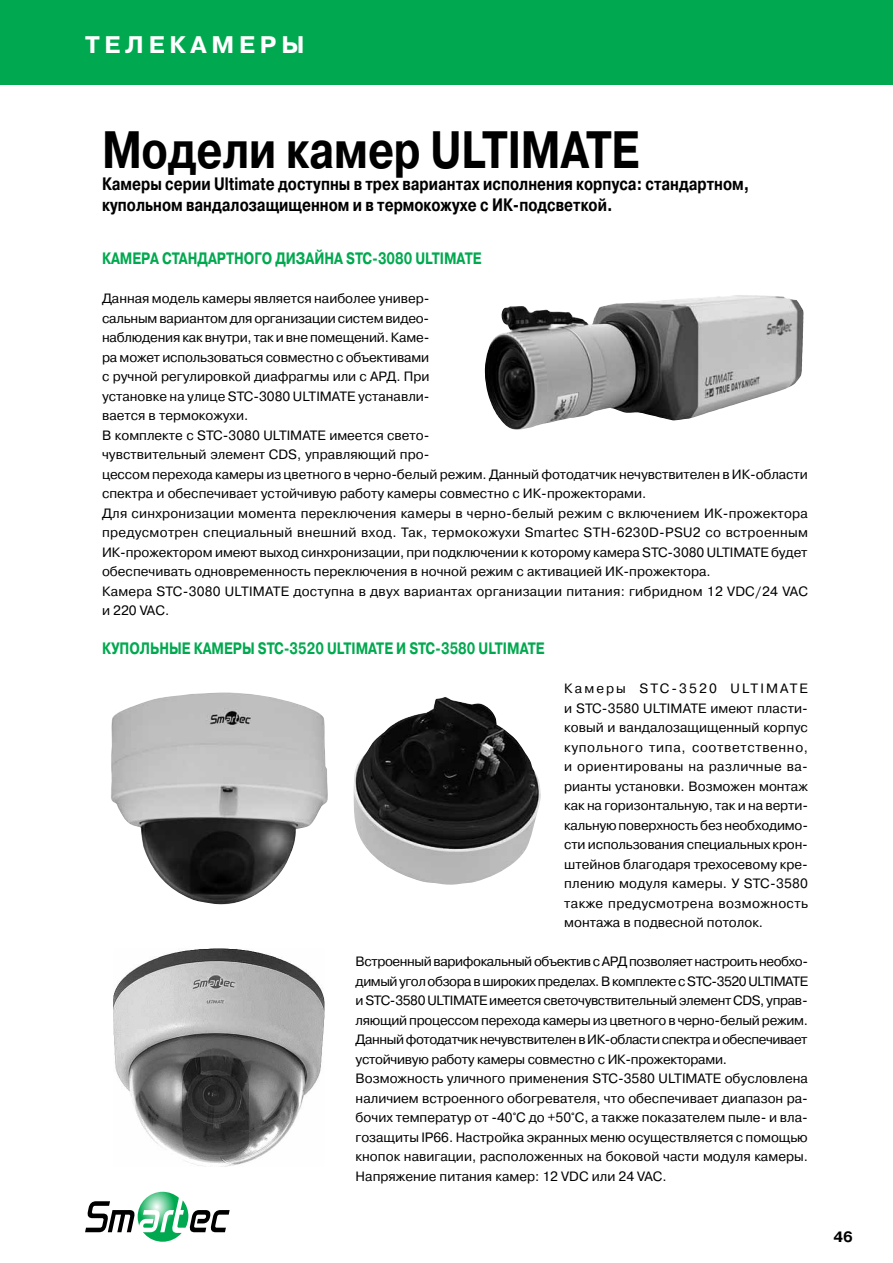
<style>
.page{position:relative;width:893px;height:1263px;background:#fff}
.page>*{position:absolute;margin:0;border:0;box-sizing:border-box;transform-origin:0 0}
.t1{font:700 52.5px "Pragmatica C";letter-spacing:-.005em;color:#000;scale:.8 1}
.t2{font:700 24px "Pragmatica C";letter-spacing:.2em;color:#fff}
.t3{font:700 18px/21.6px "Pragmatica C";color:#000;scale:.8 1}
.t4{font:700 16.5px "Pragmatica C";color:#00a94f;scale:.8 1}
.t5{font:700 15px "Pragmatica C";color:#000}
.t6{font:13.5px/19.5px "Pragmatica C";color:#000}
.t7{font:13.5px/19.5px "Pragmatica C";letter-spacing:-.02em;color:#000}
</style>
<div class="page">
<div style="left:0;top:0;width:893px;height:85px;background:#00a94f"></div>
<svg style="left:85px;top:1192px;width:145px;height:50px"></svg>
<img style="left:111px;top:692px;width:217px;height:213px">
<img style="left:353px;top:697px;width:188px;height:188px">
<img style="left:485px;top:295px;width:248px;height:135px">
<img style="left:113px;top:948px;width:212px;height:218px">
<h2 class="t2" style="left:85px;top:31px;width:221px">ТЕЛЕКАМЕРЫ</h2>
<h1 class="t1" style="left:102px;top:121px;width:673px">Модели камер ULTIMATE</h1>
<h3 class="t3" style="left:102px;top:173px;width:810px">Камеры серии Ultimate доступны в трех вариантах исполнения корпуса: стандартном, купольном вандалозащищенном и в термокожухе с ИК-подсветкой.</h3>
<p class="t4" style="left:102px;top:249px;width:25px">Камера</p>
<p class="t4" style="left:162px;top:249px;width:13px">стандартного</p>
<p class="t4" style="left:275px;top:249px;width:14px">диза</p>
<p class="t4" style="left:314px;top:249px;width:210px">йна STC-3080 ULTIMATE</p>
<p class="t6" style="left:102px;top:289px;width:707px">Данная модель камеры является наиболее универ-<br>сальным вариантом для организации систем видео-<br>наблюдения как внутри, так и вне помещений. Каме-<br>ра может использоваться совместно с объективами<br>с ручной регулировкой диафрагмы или с АРД. При<br>установке на улице STC-3080 ULTIMATE устанавли-<br>вается в термокожухи.<br>В комплекте с STC-3080 ULTIMATE имеется свето-<br>чувствительный элемент CDS, управляющий про-<br>цессом перехода камеры из цветного в черно-белый режим. Данный фотодатчик нечувствителен в ИК-области спектра и обеспечивает устойчивую работу камеры совместно с ИК-прожекторами.<br>Для синхронизации момента переключения камеры в черно-белый режим с включением ИК-прожектора предусмотрен специальный внешний вход. Так, термокожухи Smartec STH-6230D-PSU2 со встроенным ИК‑ прожектором имеют выход синхронизации, при подключении к которому камера STC-3080 ULTIMATE будет обеспечивать одновременность переключения в ночной режим с активацией ИК-прожектора.<br>Камера STC-3080 ULTIMATE доступна в двух вариантах организации питания: гибридном 12 VDC/24 VAC и 220 VAC.</p>
<p class="t4" style="left:102px;top:639px;width:25px">Купольные</p>
<p class="t4" style="left:194px;top:639px;width:14px">камеры</p>
<p class="t4" style="left:258px;top:639px;width:360px">STC-3520 ULTIMATE и STC-3580 ULTIMATE</p>
<p class="t6" style="left:564px;top:679px;width:245px;text-align:justify">Камеры STC-3520 ULTIMATE и STC‑3580 ULTIMATE имеют пласти&shy;ковый и вандалозащищенный корпус купольного типа, соответственно, и ориентированы на различные ва&shy;рианты установки. Возможен монтаж как на горизонтальную, так и на верти&shy;кальную поверхность без необходимо&shy;сти использования специальных крон&shy;штейнов благодаря трехосевому кре&shy;плению модуля камеры. У STC‑3580 также предусмотрена возможность монтажа в подвесной потолок.</p>
<p class="t7" style="left:356px;top:952px;width:454px">Встроенный варифокальный объектив с АРД позволяет настроить необхо&shy;димый угол обзора в широких пределах. В комплекте с STC-3520 ULTIMATE и STC-3580 ULTIMATE имеется светочувствительный элемент CDS, управ&shy;ляющий процессом перехода камеры из цветного в черно-белый режим.<br>Данный фотодатчик нечувствителен в ИК-области спектра и обеспечивает устойчивую работу камеры совместно с ИК-прожекторами.<br>Возможность уличного применения STC-3580 ULTIMATE обусловлена наличием встроенного обогревателя, что обеспечивает диапазон ра&shy;бочих температур от -40°С до +50°С, а также показателем пыле- и вла&shy;гозащиты IP66. Настройка экранных меню осуществляется с помощью кнопок навигации, расположенных на боковой части модуля камеры.<br>Напряжение питания камер: 12 VDC или 24 VAC.</p>
<p class="t5" style="left:833px;top:1228px;width:21px">46</p>
</div>
